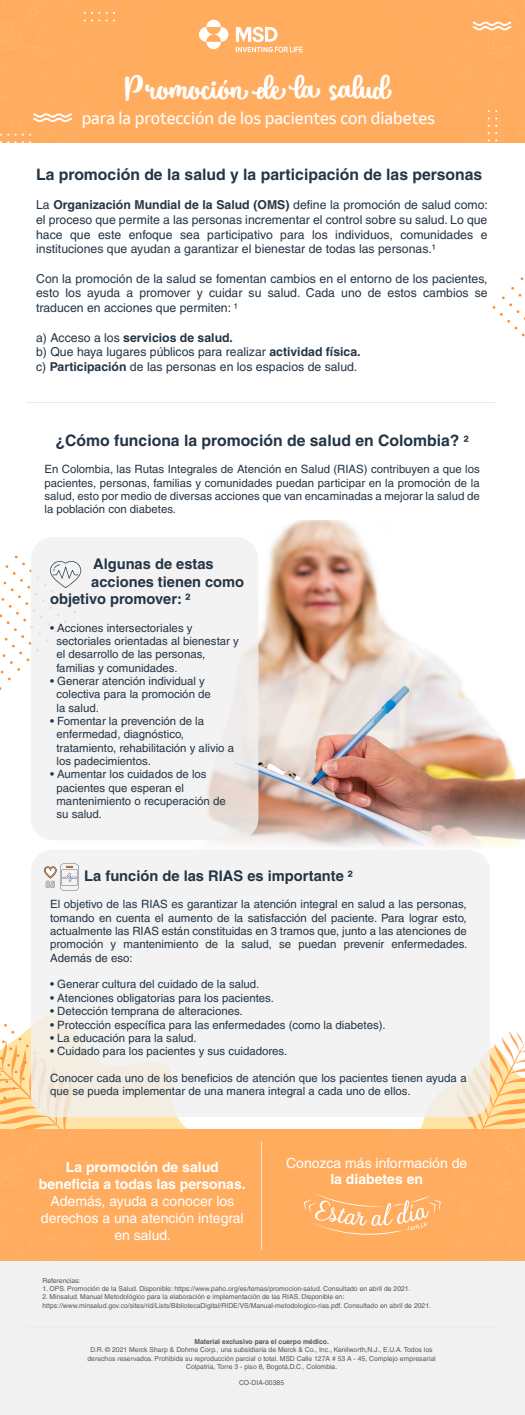
<style>
.page{position:relative;width:525px;height:1415px;background:#fff}
.page>*{position:absolute;margin:0;border:0;box-sizing:border-box;transform-origin:0 0}
.t1{font:28.44px "Pathout";color:#fff}
.t2{font:16.62px "Invention";color:#fff}
.t3{font:700 15.75px "Helvetica";color:#243545}
.t4{font:700 14.7px "Helvetica";color:#243545}
.t5{font:14px/16.8px "Helvetica";color:#fff;text-align:center}
.t6{font:700 14px/16.8px "Helvetica";color:#fff;text-align:center}
.t7{font:12.25px/14.7px "Helvetica";color:#243545;text-align:justify}
.t8{font:11.38px/13.4px "Helvetica";color:#243545}
.t9{font:6.83px/8.2px "Helvetica";color:#575756;text-align:center}
.t10{font:700 6.83px "Helvetica";color:#575756}
.s1{font-weight:700}
.s2{font-size:14.7px}
</style>
<div class="page">
<img style="left:258px;top:520px;width:267px;height:271px">
<img style="left:209px;top:791px;width:316px;height:57px">
<svg style="left:161px;top:1116px;width:58px;height:13px"></svg>
<div style="left:0;top:0;width:525px;height:143px;background:#ffac5f"></div>
<svg style="left:492px;top:277px;width:33px;height:59px"></svg>
<svg style="left:199px;top:20px;width:29px;height:29px"></svg>
<svg style="left:236px;top:27px;width:67px;height:25px"></svg>
<div style="left:31px;top:537px;width:227px;height:303px;background:#f1f1f1;border-radius:22px"></div>
<div style="left:0;top:1257px;width:525px;height:157px;background:#f1f1f1"></div>
<div style="left:0;top:1129px;width:525px;height:131px;background:#ffac5f"></div>
<svg style="left:0;top:1024px;width:161px;height:237px"></svg>
<hr style="left:26px;top:1326px;width:470px;height:1px;background:#eaeaea">
<hr style="left:26px;top:402px;width:470px;height:1px;background:#eaeaea">
<svg style="left:0;top:1px;width:115px;height:142px"></svg>
<svg style="left:445px;top:1px;width:80px;height:142px"></svg>
<div style="left:31px;top:849px;width:459px;height:267px;background:#f1f1f1;border-radius:22px"></div>
<svg style="left:261px;top:1141px;width:1px;height:108px"></svg>
<svg style="left:304px;top:1031px;width:221px;height:230px"></svg>
<svg style="left:0;top:555px;width:81px;height:125px"></svg>
<svg style="left:44px;top:863px;width:35px;height:27px"></svg>
<h1 class="t1" style="left:125px;top:64px;width:268px">Promoción de la salud</h1>
<h2 class="t2" style="left:82px;top:106px;width:355px">para la protección de los pacientes con diabetes</h2>
<h3 class="t3" style="left:36px;top:165px;width:448px">La promoción de la salud y la participación de las personas</h3>
<p class="t7" style="left:36px;top:197px;width:453px">La <span class="s1">Organización Mundial de la Salud (OMS)</span> define la promoción de salud como: el proceso que permite a las personas incrementar el control sobre su salud. Lo que hace que este enfoque sea participativo para los individuos, comunidades e instituciones que ayudan a garantizar el bienestar de todas las personas.¹</p>
<p class="t7" style="left:36px;top:271px;width:453px">Con la promoción de la salud se fomentan cambios en el entorno de los pacientes, esto los ayuda a promover y cuidar su salud. Cada uno de estos cambios se traducen en acciones que permiten: ¹</p>
<p class="t7" style="left:36px;top:330px;width:326px;text-align:left">a) Acceso a los <span class="s1">servicios de salud.<br></span>b) Que haya lugares públicos para realizar <span class="s1">actividad física. </span>c) <span class="s1">Participación</span> de las personas en los espacios de salud.</p>
<h3 class="t3" style="left:55px;top:430px;width:415px">¿Cómo funciona la promoción de salud en Colombia? <span class="s2">²</span></h3>
<p class="t8" style="left:44px;top:462px;width:437px;text-align:justify">En Colombia, las Rutas Integrales de Atención en Salud (RIAS) contribuyen a que los pacientes, personas, familias y comunidades puedan participar en la promoción de la salud, esto por medio de diversas acciones que van encaminadas a mejorar la salud de la población con diabetes.</p>
<p class="t4" style="left:93px;top:554px;width:122px">Algunas de estas</p>
<p class="t4" style="left:91px;top:572px;width:155px">acciones tienen como</p>
<p class="t4" style="left:50px;top:590px;width:142px">objetivo promover: ²</p>
<p class="t8" style="left:56px;top:620px;width:184px;text-indent:-6px">• Acciones intersectoriales y sectoriales orientadas al bienestar y el desarrollo de las personas, familias y comunidades.</p>
<p class="t8" style="left:56px;top:674px;width:156px;text-indent:-6px">• Generar atención individual y colectiva para la promoción de la salud.</p>
<p class="t8" style="left:56px;top:714px;width:179px;text-indent:-6px">• Fomentar la prevención de la enfermedad, diagnóstico, tratamiento, rehabilitación y alivio a los padecimientos.</p>
<p class="t8" style="left:56px;top:767px;width:171px;text-indent:-6px">• Aumentar los cuidados de los pacientes que esperan el mantenimiento o recuperación de su salud.</p>
<p class="t4" style="left:84px;top:866px;width:270px">La función de las RIAS es importante ²</p>
<p class="t8" style="left:50px;top:897px;width:419px;text-align:justify">El objetivo de las RIAS es garantizar la atención integral en salud a las personas, tomando en cuenta el aumento de la satisfacción del paciente. Para lograr esto, actualmente las RIAS están constituidas en 3 tramos que, junto a las atenciones de promoción y mantenimiento de la salud, se puedan prevenir enfermedades.<br>Además de eso:</p>
<p class="t8" style="left:50px;top:977px;width:211px">• Generar cultura del cuidado de la salud.</p>
<p class="t8" style="left:50px;top:990px;width:225px">• Atenciones obligatorias para los pacientes.</p>
<p class="t8" style="left:50px;top:1004px;width:194px">• Detección temprana de alteraciones.</p>
<p class="t8" style="left:50px;top:1017px;width:337px">• Protección específica para las enfermedades (como la diabetes).</p>
<p class="t8" style="left:50px;top:1030px;width:148px">• La educación para la salud.</p>
<p class="t8" style="left:50px;top:1044px;width:239px">• Cuidado para los pacientes y sus cuidadores.</p>
<p class="t8" style="left:50px;top:1071px;width:418px">Conocer cada uno de los beneficios de atención que los pacientes tienen ayuda a que se pueda implementar de una manera integral a cada uno de ellos.</p>
<p class="t6" style="left:39px;top:1158px;width:208px">La promoción de salud beneficia a todas las personas.</p>
<p class="t5" style="left:41px;top:1192px;width:204px">Además, ayuda a conocer los derechos a una atención integral en salud.</p>
<p class="t5" style="left:286px;top:1154px;width:183px">Conozca más información de</p>
<p class="t6" style="left:330px;top:1170px;width:94px">la diabetes en</p>
<p class="t9" style="left:42px;top:1276px;width:40px">Referencias:</p>
<p class="t9" style="left:42px;top:1284px;width:370px">1. OPS. Promoción de la Salud. Disponible: https://www.paho.org/es/temas/promocion-salud. Consultado en abril de 2021.</p>
<p class="t9" style="left:42px;top:1292px;width:390px;text-align:left">2. Minsalud. Manual Metodológico para la elaboración e implementación de las RIAS. Disponible en: https://www.minsalud.gov.co/sites/rid/Lists/BibliotecaDigital/RIDE/VS/Manual-metodologico-rias.pdf. Consultado en abril de 2021.</p>
<p class="t10" style="left:194px;top:1337px;width:136px">Material exclusivo para el cuerpo médico.</p>
<p class="t9" style="left:87px;top:1345px;width:350px">D.R. © 2021 Merck Sharp &amp; Dohme Corp., una subsidiaria de Merck &amp; Co., Inc., Kenilworth,N.J., E.U.A. Todos los derechos reservados. Prohibida su reproducción parcial o total. MSD Calle 127A # 53 A - 45, Complejo empresarial<br>Colpatria, Torre 3 - piso 8, Bogotá,D.C., Colombia.</p>
<p class="t9" style="left:239px;top:1378px;width:47px">CO-DIA-00385</p>
</div>
